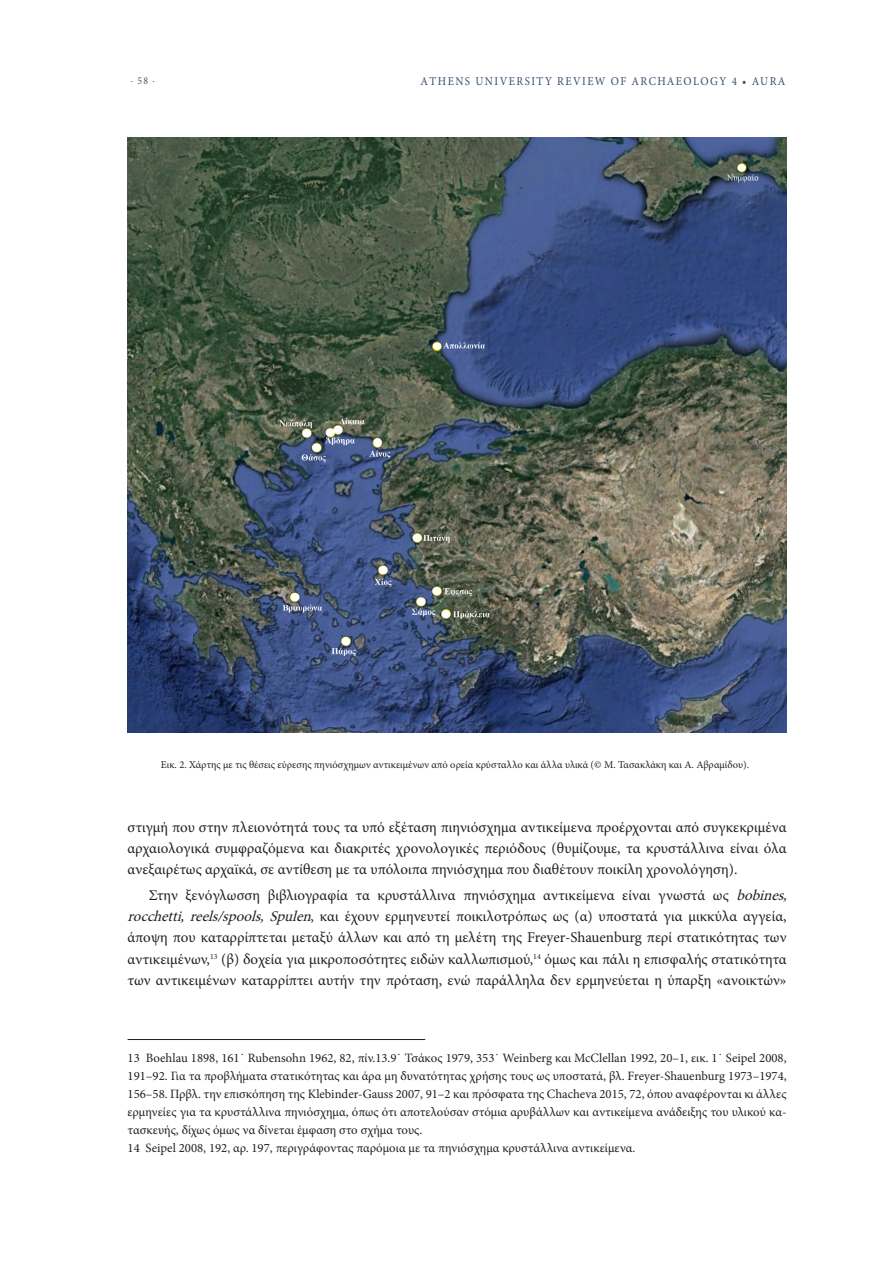
<style>
.page{position:relative;width:893px;height:1263px;background:#fff}
.page>*{position:absolute;margin:0;border:0;box-sizing:border-box;transform-origin:0 0}
.Aura_Paragraph_1{font:15px/21.3px "Minion Pro";color:#231f20;text-align:justify}
.footnote{font:12.75px/18px "Minion Pro";color:#231f20;text-align:justify}
.t1{font:12px "Minion Pro";letter-spacing:.13em;color:#374f6a;scale:.92 1}
.lezantes{font:10.5px "Minion Pro";color:#231f20}
.t2{font:10.5px "Minion Pro";color:#374f6a;scale:.92 1}
.s1{font-style:italic}
</style>
<div class="page">
<hr style="left:128px;top:1039px;width:297px;height:1px;background:#231f20">
<img style="left:128px;top:137px;width:659px;height:595px">
<p class="t2" style="left:131px;top:73px;width:27px">· 58 ·</p>
<p class="t1" style="left:421px;top:73px;width:398px">ΑTHENS UNIVERSITY REVIEW OF ARCHAEOLOGY 4 • AURA</p>
<p class="lezantes" style="left:161px;top:757px;width:590px">Εικ. 2. Χάρτης με τις θέσεις εύρεσης πηνιόσχημων αντικειμένων από ορεία κρύσταλλο και άλλα υλικά (© M. Τασακλάκη και Α. Αβραμίδου).</p>
<p class="Aura_Paragraph_1" style="left:128px;top:816px;width:661px">στιγμή που στην πλειονότητά τους τα υπό εξέταση πιηνιόσχημα αντικείμενα προέρχονται από συγκεκριμένα αρχαιολογικά συμφραζόμενα και διακριτές χρονολογικές περιόδους (θυμίζουμε, τα κρυστάλλινα είναι όλα ανεξαιρέτως αρχαϊκά, σε αντίθεση με τα υπόλοιπα πηνιόσχημα που διαθέτουν ποικίλη χρονολόγηση).</p>
<p class="Aura_Paragraph_1" style="left:128px;top:884px;width:666px;text-align:left;text-indent:21px">Στην ξενόγλωσση βιβλιογραφία τα κρυστάλλινα πηνιόσχημα αντικείμενα είναι γνωστά ως <span class="s1">bobines, rocchetti,reels/spools,Spulen</span>, και έχουν ερμηνευτεί ποικιλοτρόπως ως (α) υποστατά για μικκύλα αγγεία, άποψη που καταρρίπτεται μεταξύ άλλων και από τη μελέτη της Freyer-Shauenburg περί στατικότητας των αντικειμένων,<sup>13</sup> (β) δοχεία για μικροποσότητες ειδών καλλωπισμού,<sup>14</sup> όμως και πάλι η επισφαλής στατικότητα των αντικειμένων καταρρίπτει αυτήν την πρόταση, ενώ παράλληλα δεν ερμηνεύεται η ύπαρξη «ανοικτών»</p>
<p class="footnote" style="left:128px;top:1049px;width:661px">13 Boehlau 1898, 161˙ Rubensohn 1962, 82, πίν.13.9˙ Τσάκος 1979, 353˙ Weinberg και McClellan 1992, 20–1, εικ. 1˙ Seipel 2008, 191–92. Για τα προβλήματα στατικότητας και άρα μη δυνατότητας χρήσης τους ως υποστατά, βλ. Freyer-Shauenburg 1973–1974, 156–58. Πρβλ. την επισκόπηση της Klebinder-Gauss 2007, 91–2 και πρόσφατα της Chacheva 2015, 72, όπου αναφέρονται κι άλλες ερμηνείες για τα κρυστάλλινα πηνιόσχημα, όπως ότι αποτελούσαν στόμια αρυβάλλων και αντικείμενα ανάδειξης του υλικού κα&shy;τασκευής, δίχως όμως να δίνεται έμφαση στο σχήμα τους.</p>
<p class="footnote" style="left:128px;top:1139px;width:509px">14 Seipel 2008, 192, αρ. 197, περιγράφοντας παρόμοια με τα πηνιόσχημα κρυστάλλινα αντικείμενα.</p>
</div>
